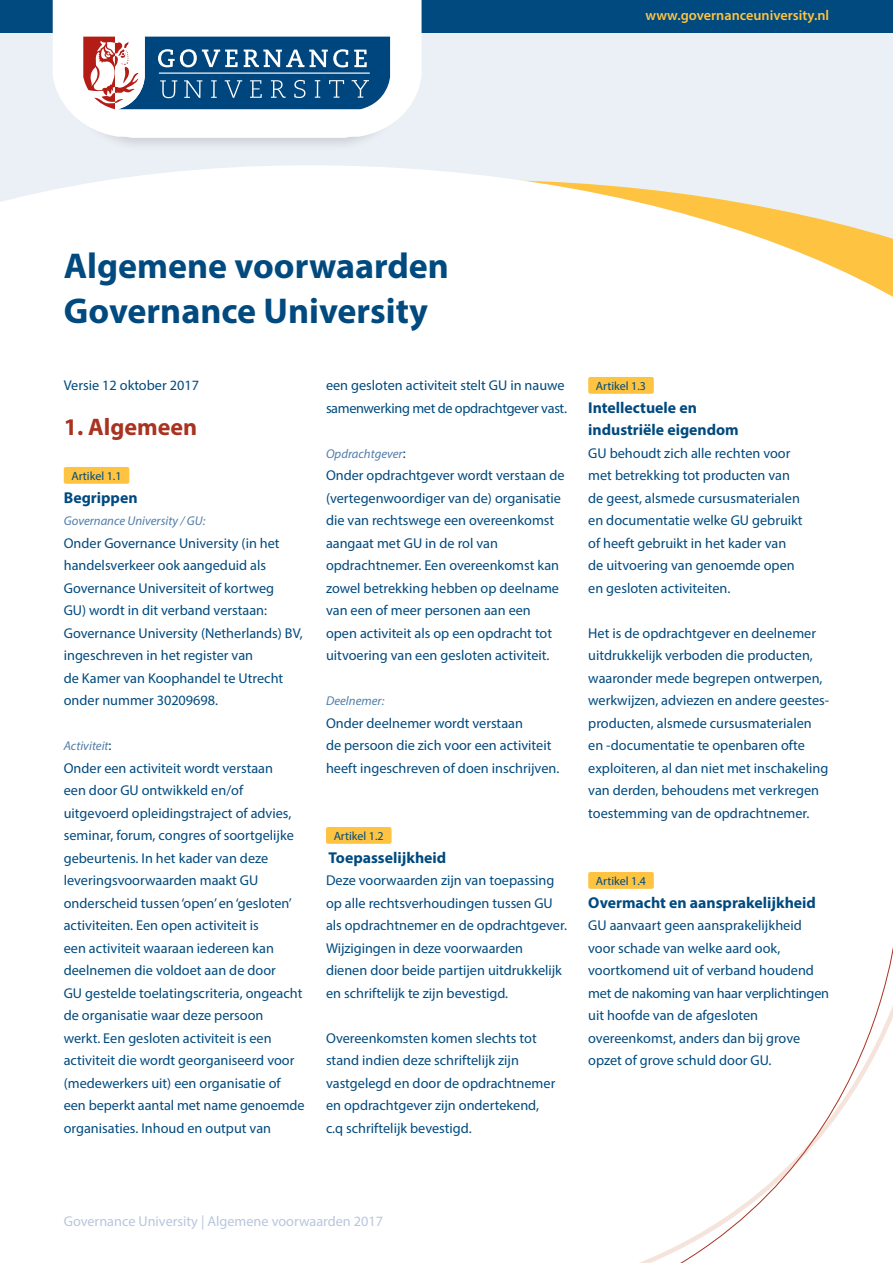
<style>
.page{position:relative;width:893px;height:1263px;background:#fff}
.page>*{position:absolute;margin:0;border:0;box-sizing:border-box;transform-origin:0 0}
.t1{font:700 36px/45px "Myriad Pro";color:#004a7f}
.t2{font:700 24px "Myriad Pro";color:#a93321}
.t3{font:700 15.75px/22.5px "Myriad Pro";color:#004a7f}
.t4{font:14.25px/22.5px "Myriad Pro";color:#004a7f}
.t5{font:14.25px "Myriad Pro";color:#b8c6dd}
.t6{font:600 14.25px "Myriad Pro";color:#fec340}
.t7{font:italic 12.75px "Myriad Pro";color:#517daa}
.t8{font:12px "Myriad Pro";color:#004a7f}
.s1{font-style:normal;font-size:14.25px;color:#004a7f}
</style>
<div class="page">
<div style="left:0;top:30px;width:893px;height:552px;background:#ebf0f6"></div>
<svg style="left:0;top:165px;width:893px;height:417px;background:#fdfcf9"></svg>
<svg style="left:639px;top:947px;width:254px;height:316px"></svg>
<div style="left:0;top:0;width:893px;height:33px;background:#004a7f"></div>
<div style="left:64px;top:467px;width:65px;height:17px;background:#fec340;border-radius:2px"></div>
<div style="left:326px;top:827px;width:66px;height:17px;background:#fec340;border-radius:2px"></div>
<div style="left:588px;top:377px;width:66px;height:17px;background:#fec340;border-radius:2px"></div>
<div style="left:588px;top:872px;width:66px;height:17px;background:#fec340;border-radius:2px"></div>
<svg style="left:52px;top:0;width:370px;height:145px"></svg>
<svg style="left:72px;top:0;width:330px;height:119px;background:#97adc3"></svg>
<p class="t6" style="left:645px;top:7px;width:185px">www.governanceuniversity.nl</p>
<h1 class="t1" style="left:64px;top:242px;width:387px">Algemene voorwaarden<br>Governance University</h1>
<p class="t4" style="left:64px;top:374px;width:137px">Versie 12 oktober 2017</p>
<h2 class="t2" style="left:64px;top:411px;width:135px">1. Algemeen</h2>
<p class="t8" style="left:71px;top:469px;width:52px">Artikel 1.1</p>
<p class="t3" style="left:64px;top:485px;width:75px">Begrippen</p>
<p class="t7" style="left:64px;top:513px;width:143px">Governance University / GU:</p>
<p class="t4" style="left:64px;top:531px;width:241px">Onder Governance University (in het handelsverkeer ook aangeduid als Governance Universiteit of kortweg<br>GU) wordt in dit verband verstaan:<br>Governance University (Netherlands) BV, ingeschreven in het register van<br>de Kamer van Koophandel te Utrecht onder nummer 30209698.</p>
<p class="t7" style="left:64px;top:738px;width:49px">Activiteit<span class="s1">:</span></p>
<p class="t4" style="left:64px;top:756px;width:242px">Onder een activiteit wordt verstaan<br>een door GU ontwikkeld en/of uitgevoerd opleidingstraject of advies, seminar, forum, congres of soortgelijke gebeurtenis. In het kader van deze leveringsvoorwaarden maakt GU onderscheid tussen ‘open’ en ‘gesloten’ activiteiten. Een open activiteit is<br>een activiteit waaraan iedereen kan deelnemen die voldoet aan de door<br>GU gestelde toelatingscriteria, ongeacht de organisatie waar deze persoon<br>werkt. Een gesloten activiteit is een activiteit die wordt georganiseerd voor (medewerkers uit) een organisatie of een beperkt aantal met name genoemde organisaties. Inhoud en output van</p>
<p class="t4" style="left:326px;top:374px;width:242px">een gesloten activiteit stelt GU in nauwe samenwerking met de opdrachtgever vast.</p>
<p class="t7" style="left:326px;top:445px;width:81px">Opdrachtgever<span class="s1">:</span></p>
<p class="t4" style="left:326px;top:464px;width:240px">Onder opdrachtgever wordt verstaan de (vertegenwoordiger van de) organisatie die van rechtswege een overeenkomst aangaat met GU in de rol van opdrachtnemer. Een overeenkomst kan zowel betrekking hebben op deelname van een of meer personen aan een open activiteit als op een opdracht tot uitvoering van een gesloten activiteit.</p>
<p class="t7" style="left:326px;top:693px;width:60px">Deelnemer:</p>
<p class="t4" style="left:326px;top:711px;width:235px">Onder deelnemer wordt verstaan<br>de persoon die zich voor een activiteit heeft ingeschreven of doen inschrijven.</p>
<p class="t8" style="left:334px;top:829px;width:52px">Artikel 1.2</p>
<p class="t3" style="left:329px;top:845px;width:119px">Toepasselijkheid</p>
<p class="t4" style="left:326px;top:869px;width:242px">Deze voorwaarden zijn van toepassing op alle rechtsverhoudingen tussen GU als opdrachtnemer en de opdrachtgever.<br>Wijzigingen in deze voorwaarden dienen door beide partijen uitdrukkelijk en schriftelijk te zijn bevestigd.</p>
<p class="t4" style="left:326px;top:1026px;width:231px">Overeenkomsten komen slechts tot stand indien deze schriftelijk zijn vastgelegd en door de opdrachtnemer en opdrachtgever zijn ondertekend, c.q schriftelijk bevestigd.</p>
<p class="t8" style="left:596px;top:379px;width:52px">Artikel 1.3</p>
<p class="t3" style="left:588px;top:395px;width:152px">Intellectuele en industriële eigendom</p>
<p class="t4" style="left:588px;top:441px;width:216px">GU behoudt zich alle rechten voor met betrekking tot producten van de geest, alsmede cursusmaterialen en documentatie welke GU gebruikt of heeft gebruikt in het kader van de uitvoering van genoemde open en gesloten activiteiten.</p>
<p class="t4" style="left:588px;top:621px;width:242px">Het is de opdrachtgever en deelnemer uitdrukkelijk verboden die producten, waaronder mede begrepen ontwerpen, werkwijzen, adviezen en andere geestes&shy;producten, alsmede cursusmaterialen en -documentatie te openbaren ofte exploiteren, al dan niet met inschakeling van derden, behoudens met verkregen toestemming van de opdrachtnemer.</p>
<p class="t8" style="left:596px;top:874px;width:52px">Artikel 1.4</p>
<p class="t3" style="left:588px;top:890px;width:229px">Overmacht en aansprakelijkheid</p>
<p class="t4" style="left:588px;top:914px;width:242px">GU aanvaart geen aansprakelijkheid voor schade van welke aard ook, voortkomend uit of verband houdend met de nakoming van haar verplichtingen uit hoofde van de afgesloten overeenkomst, anders dan bij grove opzet of grove schuld door GU.</p>
<p class="t5" style="left:64px;top:1213px;width:321px">Governance University | Algemene voorwaarden 2017</p>
</div>
